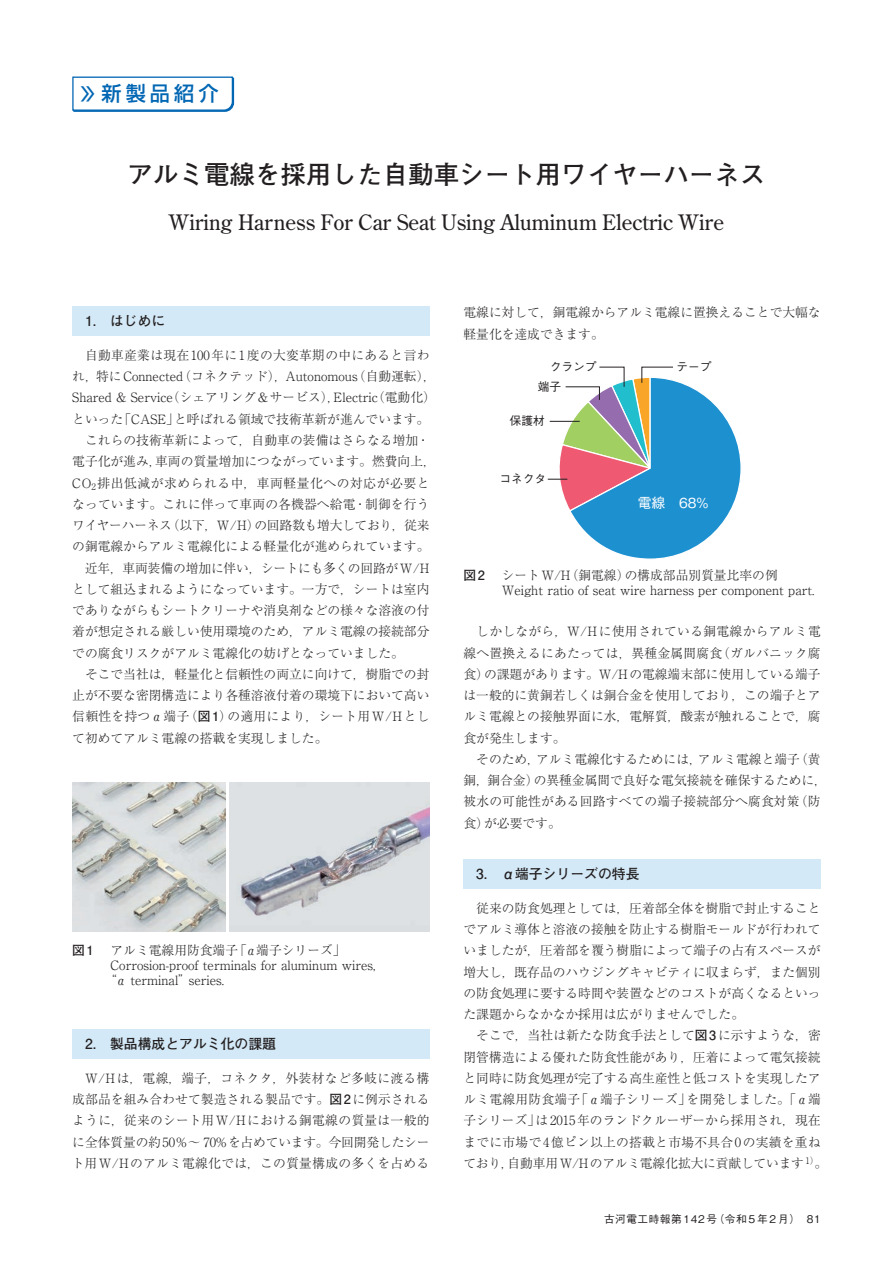
<style>
.page{position:relative;width:893px;height:1263px;background:#fff}
.page>*{position:absolute;margin:0;border:0;box-sizing:border-box;transform-origin:0 0}
.t1{font:700 25.5px "Futo Go B101 Pro";color:#231f20}
.t2{font:21.3px "Century Old Style Std";color:#231f20}
.t3{font:500 20.25px "Shin Go Pro";letter-spacing:.2em;color:#0166b3}
.t4{font:700 13.8px "Futo Go B101 Pro";color:#231f20}
.t5{font:500 13.8px "Gothic BBB Pro";color:#fff}
.t6{font:300 12.75px/21.3px "Ryumin Pro";color:#231f20;text-align:justify}
.t7{font:300 12.75px "Ryumin Pro";letter-spacing:.025em;color:#231f20}
.t8{font:300 12.75px "Ryumin Pro";letter-spacing:-.02em;color:#231f20}
.t9{font:300 12.75px "Ryumin Pro";letter-spacing:.045em;color:#231f20}
.t10{font:700 12.75px "Futo Go B101 Pro";color:#231f20}
.t11{font:500 11.7px "Gothic BBB Pro";color:#231f20}
.t12{font:500 10.65px "Gothic BBB Pro";letter-spacing:.05em;color:#231f20}
.s1{font-size:16.2px}
.s2{font-family:"Futo Go B101 Pro";font-weight:700}
</style>
<div class="page">
<div style="left:72px;top:306px;width:357px;height:30px;background:#d4e9f7"></div>
<div style="left:72px;top:1029px;width:357px;height:30px;background:#d4e9f7"></div>
<div style="left:463px;top:859px;width:358px;height:30px;background:#d4e9f7"></div>
<svg style="left:548px;top:367px;width:193px;height:192px"></svg>
<img style="left:72px;top:782px;width:153px;height:149px">
<img style="left:230px;top:782px;width:199px;height:149px">
<svg style="left:72px;top:76px;width:163px;height:36px"></svg>
<h3 class="t3" style="left:80px;top:77px;width:140px"><span class="s1">〉〉</span>新製品紹介</h3>
<h1 class="t1" style="left:128px;top:154px;width:639px">アルミ電線を採用した自動車シート用ワイヤーハーネス</h1>
<h2 class="t2" style="left:169px;top:209px;width:557px">Wiring Harness For Car Seat Using Aluminum Electric Wire</h2>
<p class="t4" style="left:85px;top:310px;width:82px">1.　はじめに</p>
<p class="t7" style="left:85px;top:345px;width:346px">自動車産業は現在100年に1度の大変革期の中にあると言わ</p>
<p class="t6" style="left:72px;top:365px;width:365px">れ，特にConnected（コネクテッド），Autonomous（自動運転），</p>
<p class="t6" style="left:72px;top:386px;width:365px">Shared &amp; Service（シェアリング&amp;サービス），Electric（電動化）</p>
<p class="t6" style="left:72px;top:407px;width:359px">といった「CASE」と呼ばれる領域で技術革新が進んでいます。</p>
<p class="t6" style="left:85px;top:429px;width:346px">これらの技術革新によって，自動車の装備はさらなる増加・</p>
<p class="t6" style="left:72px;top:450px;width:365px">電子化が進み，車両の質量増加につながっています。燃費向上，</p>
<p class="t9" style="left:72px;top:473px;width:359px">CO<sub>2</sub>排出低減が求められる中，車両軽量化への対応が必要と</p>
<p class="t6" style="left:72px;top:492px;width:359px">なっています。これに伴って車両の各機器へ給電・制御を行う</p>
<p class="t8" style="left:72px;top:515px;width:359px">ワイヤーハーネス（以下，W/H）の回路数も増大しており，従来</p>
<p class="t6" style="left:72px;top:535px;width:359px">の銅電線からアルミ電線化による軽量化が進められています。</p>
<p class="t6" style="left:85px;top:556px;width:346px">近年，車両装備の増加に伴い，シートにも多くの回路がW/H</p>
<p class="t6" style="left:72px;top:577px;width:359px">として組込まれるようになっています。一方で，シートは室内</p>
<p class="t6" style="left:72px;top:599px;width:359px">でありながらもシートクリーナや消臭剤などの様々な溶液の付</p>
<p class="t6" style="left:72px;top:620px;width:359px">着が想定される厳しい使用環境のため，アルミ電線の接続部分</p>
<p class="t6" style="left:72px;top:641px;width:333px">での腐食リスクがアルミ電線化の妨げとなっていました。</p>
<p class="t6" style="left:85px;top:662px;width:346px">そこで当社は，軽量化と信頼性の両立に向けて，樹脂での封</p>
<p class="t6" style="left:72px;top:684px;width:359px">止が不要な密閉構造により各種溶液付着の環境下において高い</p>
<p class="t7" style="left:72px;top:707px;width:359px">信頼性を持つα端子（<span class="s2">図1</span>）の適用により，シート用W/Hとし</p>
<p class="t6" style="left:72px;top:726px;width:257px">て初めてアルミ電線の搭載を実現しました。</p>
<p class="t10" style="left:72px;top:940px;width:23px">図1</p>
<p class="t6" style="left:111px;top:939px;width:237px">アルミ電線用防食端子「α端子シリーズ」</p>
<p class="t6" style="left:111px;top:954px;width:266px">Corrosion-proof terminals for aluminum wires,</p>
<p class="t6" style="left:104px;top:968px;width:122px">“α terminal”series.</p>
<p class="t4" style="left:85px;top:1033px;width:192px">2.　製品構成とアルミ化の課題</p>
<p class="t6" style="left:72px;top:1066px;width:359px;text-indent:13px">W/Hは，電線，端子，コネクタ，外装材など多岐に渡る構成部品を組み合わせて製造される製品です。<span class="s2">図2</span>に例示されるように，従来のシート用W/Hにおける銅電線の質量は一般的に全体質量の約50％～ 70%を占めています。今回開発したシート用W/Hのアルミ電線化では，この質量構成の多くを占める</p>
<p class="t6" style="left:463px;top:301px;width:359px">電線に対して，銅電線からアルミ電線に置換えることで大幅な軽量化を達成できます。</p>
<p class="t11" style="left:550px;top:357px;width:48px">クランプ</p>
<p class="t11" style="left:676px;top:357px;width:37px">テープ</p>
<p class="t11" style="left:538px;top:377px;width:25px">端子</p>
<p class="t11" style="left:510px;top:411px;width:37px">保護材</p>
<p class="t11" style="left:499px;top:469px;width:48px">コネクタ</p>
<p class="t5" style="left:638px;top:491px;width:72px">電線　68%</p>
<p class="t10" style="left:463px;top:565px;width:23px">図2</p>
<p class="t6" style="left:502px;top:567px;width:314px;line-height:14.9px">シートW/H（銅電線）の構成部品別質量比率の例<br>Weight ratio of seat wire harness per component part.</p>
<p class="t6" style="left:463px;top:620px;width:359px;text-indent:13px">しかしながら，W/Hに使用されている銅電線からアルミ電線へ置換えるにあたっては，異種金属間腐食（ガルバニック腐食）の課題があります。W/Hの電線端末部に使用している端子は一般的に黄銅若しくは銅合金を使用しており，この端子とアルミ電線との接触界面に水，電解質，酸素が触れることで，腐食が発生します。</p>
<p class="t6" style="left:463px;top:747px;width:365px;text-align:left;text-indent:13px">そのため，アルミ電線化するためには，アルミ電線と端子（黄銅，銅合金）の異種金属間で良好な電気接続を確保するために，被水の可能性がある回路すべての端子接続部分へ腐食対策（防食）が必要です。</p>
<p class="t4" style="left:476px;top:863px;width:165px">3.　α端子シリーズの特長</p>
<p class="t6" style="left:463px;top:896px;width:359px;text-indent:13px">従来の防食処理としては，圧着部全体を樹脂で封止することでアルミ導体と溶液の接触を防止する樹脂モールドが行われていましたが，圧着部を覆う樹脂によって端子の占有スペースが増大し，既存品のハウジングキャビティに収まらず，また個別の防食処理に要する時間や装置などのコストが高くなるといった課題からなかなか採用は広がりませんでした。</p>
<p class="t6" style="left:463px;top:1024px;width:365px;text-align:center">そこで，当社は新たな防食手法として<span class="s2">図3</span>に示すような，密<br>閉管構造による優れた防食性能があり，圧着によって電気接続と同時に防食処理が完了する高生産性と低コストを実現したアルミ電線用防食端子「α端子シリーズ」を開発しました。「α端子シリーズ」は2015年のランドクルーザーから採用され，現在までに市場で4億ピン以上の搭載と市場不具合0の実績を重ねており，自動車用W/Hのアルミ電線化拡大に貢献しています <sup>1）</sup>。</p>
<p class="t12" style="left:604px;top:1211px;width:218px">古河電工時報第 142 号（令和 5 年 2 月） 81</p>
</div>
